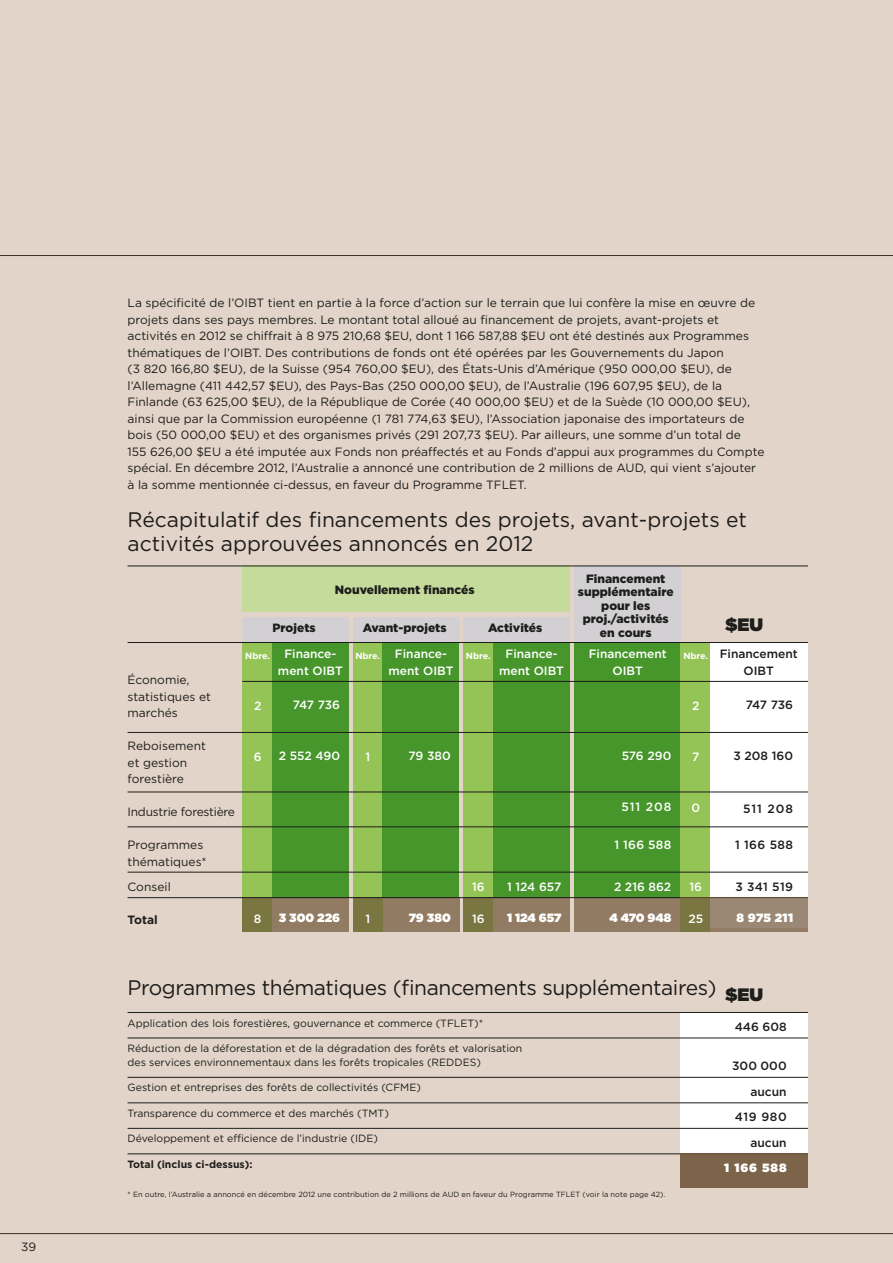
<style>
.page{position:relative;width:893px;height:1263px;background:#e2d4c8}
.page>*{position:absolute;margin:0;border:0;box-sizing:border-box;transform-origin:0 0}
.t1{font:21px/24px "Gotham";color:#1d1d1b}
.t2{font:21px "Gotham";letter-spacing:-.02em;color:#1d1d1b}
.t3{font:900 18px "Gotham";color:#1d1d1b}
.t4{font:12px/16.5px "Gotham";color:#1d1d1b}
.t5{font:500 12px/16.5px "Gotham";color:#fff;text-align:center}
.t6{font:900 12px/13.5px "Gotham";color:#1d1d1b;text-align:center}
.t7{font:500 12px/25.5px "Gotham";color:#1d1d1b;text-align:right}
.t8{font:900 12px "Gotham";color:#fff}
.t9{font:12px "Gotham";letter-spacing:-.02em;color:#1d1d1b}
.t10{font:700 12px "Gotham";color:#1d1d1b}
.t11{font:10.5px/13.5px "Gotham";color:#1d1d1b}
.t12{font:700 10.5px "Gotham";color:#1d1d1b}
.t13{font:700 9px "Gotham";color:#fff}
.t14{font:7.5px "Gotham";color:#1d1d1b}
</style>
<div class="page">
<div style="left:680px;top:1012px;width:128px;height:174px;background:#fff"></div>
<hr style="left:0;top:255px;width:893px;height:1px;background:#3a3322">
<hr style="left:0;top:1233px;width:893px;height:1px;background:#3a3322">
<hr style="left:128px;top:1037px;width:680px;height:1px;background:#1d1d1b">
<hr style="left:128px;top:1077px;width:680px;height:1px;background:#1d1d1b">
<hr style="left:128px;top:1102px;width:680px;height:1px;background:#1d1d1b">
<hr style="left:128px;top:1128px;width:680px;height:1px;background:#1d1d1b">
<hr style="left:128px;top:1153px;width:680px;height:1px;background:#1d1d1b">
<hr style="left:128px;top:1012px;width:680px;height:1px;background:#1d1d1b">
<div style="left:680px;top:1153px;width:128px;height:34px;background:#7c644a"></div>
<div style="left:242px;top:617px;width:107px;height:26px;background:#d2d0d2"></div>
<div style="left:242px;top:566px;width:328px;height:46px;background:#c4db9b"></div>
<div style="left:353px;top:617px;width:106px;height:26px;background:#d2d0d2"></div>
<div style="left:463px;top:617px;width:107px;height:26px;background:#d2d0d2"></div>
<div style="left:574px;top:566px;width:106px;height:77px;background:#d2d0d2"></div>
<div style="left:242px;top:642px;width:30px;height:289px;background:#94c356"></div>
<div style="left:353px;top:642px;width:30px;height:289px;background:#94c356"></div>
<div style="left:463px;top:642px;width:30px;height:289px;background:#94c356"></div>
<div style="left:272px;top:642px;width:77px;height:255px;background:#47962b"></div>
<div style="left:383px;top:642px;width:76px;height:255px;background:#47962b"></div>
<div style="left:493px;top:642px;width:77px;height:255px;background:#47962b"></div>
<div style="left:574px;top:642px;width:106px;height:255px;background:#47962b"></div>
<div style="left:680px;top:643px;width:128px;height:285px;background:#fff"></div>
<hr style="left:128px;top:566px;width:680px;height:1px;background:#1d1d1b">
<svg style="left:242px;top:898px;width:107px;height:33px;background:#8a7959"></svg>
<svg style="left:353px;top:898px;width:106px;height:33px;background:#8a7959"></svg>
<svg style="left:463px;top:898px;width:107px;height:33px;background:#8a7959"></svg>
<div style="left:574px;top:897px;width:106px;height:34px;background:#927b63"></div>
<div style="left:680px;top:642px;width:30px;height:289px;background:#94c356"></div>
<hr style="left:242px;top:681px;width:566px;height:1px;background:#1d1d1b">
<hr style="left:128px;top:732px;width:680px;height:1px;background:#1d1d1b">
<hr style="left:128px;top:792px;width:680px;height:1px;background:#1d1d1b">
<hr style="left:128px;top:826px;width:680px;height:1px;background:#1d1d1b">
<hr style="left:128px;top:872px;width:680px;height:1px;background:#1d1d1b">
<hr style="left:128px;top:642px;width:680px;height:1px;background:#1d1d1b">
<hr style="left:128px;top:897px;width:680px;height:1px;background:#1d1d1b">
<svg style="left:680px;top:897px;width:128px;height:34px;background:#908065"></svg>
<p class="t4" style="left:21px;top:1238px;width:17px">39</p>
<p class="t4" style="left:128px;top:294px;width:638px">La spécificité de l’OIBT tient en partie à la force d’action sur le terrain que lui confère la mise en œuvre de projets dans ses pays membres. Le montant total alloué au financement de projets, avant-projets et activités en 2012 se chiffrait à 8 975 210,68 $EU, dont 1 166 587,88 $EU ont été destinés aux Programmes thématiques de l’OIBT. Des contributions de fonds ont été opérées par les Gouvernements du Japon<br>(3 820 166,80 $EU), de la Suisse (954 760,00 $EU), des États-Unis d’Amérique (950 000,00 $EU), de l’Allemagne (411 442,57 $EU), des Pays-Bas (250 000,00 $EU), de l’Australie (196 607,95 $EU), de la Finlande (63 625,00 $EU), de la République de Corée (40 000,00 $EU) et de la Suède (10 000,00 $EU), ainsi que par la Commission européenne (1 781 774,63 $EU), l’Association japonaise des importateurs de bois (50 000,00 $EU) et des organismes privés (291 207,73 $EU). Par ailleurs, une somme d’un total de<br>155 626,00 $EU a été imputée aux Fonds non préaffectés et au Fonds d’appui aux programmes du Compte spécial. En décembre 2012, l’Australie a annoncé une contribution de 2 millions de AUD, qui vient s’ajouter à la somme mentionnée ci-dessus, en faveur du Programme TFLET.</p>
<h1 class="t1" style="left:128px;top:507px;width:621px">Récapitulatif des financements des projets, avant-projets et activités approuvées annoncés en 2012</h1>
<p class="t4" style="left:128px;top:671px;width:85px">Économie, statistiques et marchés</p>
<p class="t4" style="left:128px;top:737px;width:80px">Reboisement et gestion forestière</p>
<p class="t9" style="left:128px;top:804px;width:109px">Industrie forestière</p>
<p class="t4" style="left:128px;top:836px;width:81px">Programmes thématiques*</p>
<p class="t4" style="left:128px;top:878px;width:45px">Conseil</p>
<p class="t10" style="left:128px;top:912px;width:32px">Total</p>
<p class="t6" style="left:273px;top:621px;width:45px">Projets</p>
<p class="t6" style="left:335px;top:582px;width:141px">Nouvellement financés</p>
<p class="t6" style="left:363px;top:621px;width:85px">Avant-projets</p>
<p class="t6" style="left:488px;top:621px;width:56px">Activités</p>
<p class="t6" style="left:578px;top:571px;width:97px">Financement supplémentaire pour les proj./activités</p>
<p class="t6" style="left:600px;top:625px;width:53px">en cours</p>
<p class="t13" style="left:245px;top:650px;width:26px">Nbre.</p>
<p class="t5" style="left:278px;top:645px;width:66px">Finance&shy;ment OIBT</p>
<p class="t5" style="left:389px;top:645px;width:66px">Finance&shy;ment OIBT</p>
<p class="t5" style="left:499px;top:645px;width:66px">Finance&shy;ment OIBT</p>
<p class="t5" style="left:589px;top:645px;width:80px">Financement<br>OIBT</p>
<p class="t13" style="left:355px;top:650px;width:26px">Nbre.</p>
<p class="t13" style="left:466px;top:650px;width:26px">Nbre.</p>
<p class="t5" style="left:254px;top:697px;width:9px">2</p>
<p class="t5" style="left:293px;top:696px;width:49px">747 736</p>
<p class="t13" style="left:683px;top:650px;width:26px">Nbre.</p>
<p class="t5" style="left:692px;top:697px;width:9px">2</p>
<p class="t5" style="left:254px;top:748px;width:9px">6</p>
<p class="t5" style="left:279px;top:747px;width:63px">2 552 490</p>
<p class="t5" style="left:365px;top:748px;width:6px">1</p>
<p class="t5" style="left:408px;top:747px;width:44px">79 380</p>
<p class="t5" style="left:254px;top:910px;width:9px">8</p>
<p class="t8" style="left:279px;top:909px;width:63px">3 300 226</p>
<p class="t5" style="left:365px;top:910px;width:6px">1</p>
<p class="t8" style="left:409px;top:909px;width:43px">79 380</p>
<p class="t5" style="left:472px;top:879px;width:14px">16</p>
<p class="t5" style="left:472px;top:910px;width:14px">16</p>
<p class="t5" style="left:507px;top:878px;width:56px">1 124 657</p>
<p class="t8" style="left:507px;top:909px;width:56px">1 124 657</p>
<p class="t5" style="left:622px;top:747px;width:51px">576 290</p>
<p class="t5" style="left:621px;top:798px;width:51px">511 208</p>
<p class="t5" style="left:614px;top:836px;width:58px">1 166 588</p>
<p class="t5" style="left:614px;top:878px;width:59px">2 216 862</p>
<p class="t8" style="left:609px;top:909px;width:63px">4 470 948</p>
<p class="t5" style="left:692px;top:748px;width:9px">7</p>
<p class="t5" style="left:691px;top:799px;width:10px">0</p>
<p class="t5" style="left:689px;top:879px;width:14px">16</p>
<p class="t5" style="left:688px;top:910px;width:16px">25</p>
<h2 class="t3" style="left:725px;top:612px;width:39px">$EU</h2>
<p class="t7" style="left:720px;top:645px;width:80px;line-height:16.5px;text-align:center">Financement<br>OIBT</p>
<p class="t7" style="left:746px;top:692px;width:49px">747 736</p>
<p class="t7" style="left:733px;top:743px;width:61px">3 208 160</p>
<p class="t7" style="left:743px;top:795px;width:51px">511 208</p>
<p class="t7" style="left:735px;top:831px;width:59px">1 166 588</p>
<p class="t7" style="left:735px;top:873px;width:59px">3 341 519</p>
<p class="t8" style="left:737px;top:909px;width:58px">8 975 211</p>
<h1 class="t2" style="left:128px;top:974px;width:590px">Programmes thématiques (financements supplémentaires)</h1>
<p class="t11" style="left:128px;top:1016px;width:357px">Application des lois forestières, gouvernance et commerce (TFLET)*</p>
<p class="t11" style="left:128px;top:1041px;width:396px">Réduction de la déforestation et de la dégradation des forêts et valorisation des services environnementaux dans les forêts tropicales (REDDES)</p>
<p class="t11" style="left:128px;top:1080px;width:295px">Gestion et entreprises des forêts de collectivités (CFME)</p>
<p class="t11" style="left:128px;top:1106px;width:263px">Transparence du commerce et des marchés (TMT)</p>
<p class="t11" style="left:128px;top:1131px;width:252px">Développement et efficience de l’industrie (IDE)</p>
<p class="t12" style="left:128px;top:1157px;width:126px">Total (inclus ci-dessus):</p>
<p class="t14" style="left:128px;top:1190px;width:539px">* En outre, l’Australie a annoncé en décembre 2012 une contribution de 2 millions de AUD en faveur du Programme TFLET (voir la note page 42).</p>
<h2 class="t3" style="left:725px;top:982px;width:39px">$EU</h2>
<p class="t7" style="left:735px;top:1014px;width:53px">446 608</p>
<p class="t7" style="left:732px;top:1053px;width:56px">300 000 aucun<br>419 980 aucun</p>
<p class="t8" style="left:724px;top:1159px;width:64px">1 166 588</p>
</div>
